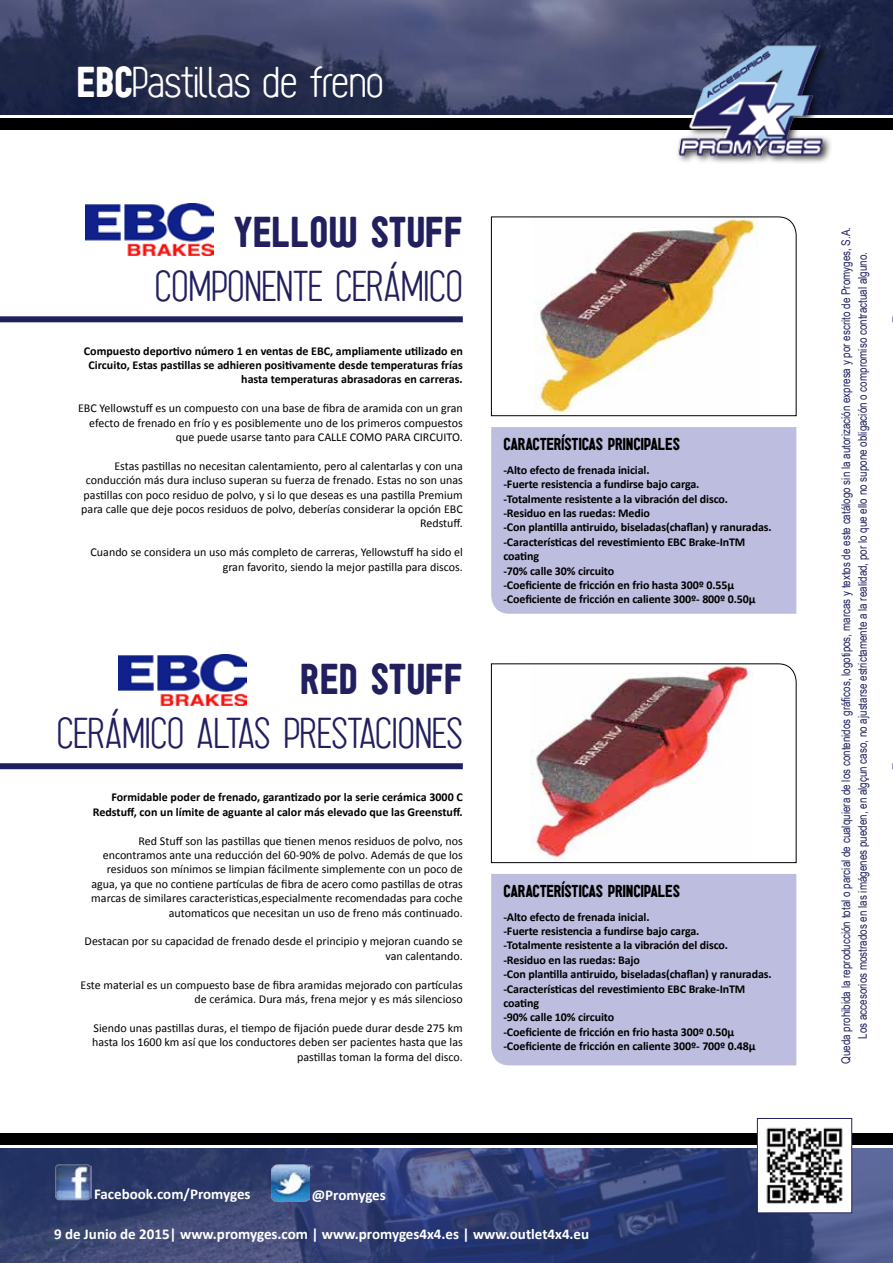
<style>
.page{position:relative;width:893px;height:1263px;background:#fff}
.page>*{position:absolute;margin:0;border:0;box-sizing:border-box;transform-origin:0 0}
.t1{font:200 45px "Sugo";color:#221f5e}
.t2{font:200 45px "Sugo";letter-spacing:-.01em;color:#fff}
.t3{font:45px "Sugo";color:#221f5e}
.t4{font:18px "Sugo";letter-spacing:-.015em;color:#000}
.t5{font:700 15px "Calibri";color:#fff}
.t6{font:12px/14.4px "Calibri";color:#000;text-align:right}
.t7{font:700 12px/14.4px "Calibri";letter-spacing:-.01em;color:#000;text-align:right}
.t8{font:12px/16.5px "Arial Narrow";color:#21205e;text-align:center}
.s1{font-weight:400}
</style>
<div class="page">
<img style="left:0;top:1148px;width:892px;height:115px">
<img style="left:54px;top:1163px;width:38px;height:38px">
<img style="left:272px;top:1164px;width:37px;height:38px">
<div style="left:0;top:1134px;width:893px;height:11px;background:#000"></div>
<svg style="left:757px;top:1118px;width:95px;height:95px"></svg>
<img style="left:0;top:0;width:892px;height:115px">
<div style="left:0;top:118px;width:893px;height:11px;background:#000"></div>
<img style="left:670px;top:30px;width:169px;height:133px">
<hr style="left:892px;top:1148px;width:1px;height:115px;background:#25408f">
<hr style="left:892px;top:0;width:1px;height:115px;background:#25408f">
<div style="left:491px;top:427px;width:305px;height:187px;background:#bdbddf"></div>
<div style="left:0;top:316px;width:463px;height:6px;background:#21205e"></div>
<img style="left:119px;top:654px;width:127px;height:52px">
<svg style="left:491px;top:217px;width:305px;height:199px"></svg>
<div style="left:0;top:763px;width:463px;height:6px;background:#21205e"></div>
<svg style="left:491px;top:663px;width:305px;height:200px"></svg>
<div style="left:491px;top:874px;width:305px;height:191px;background:#bdbddf"></div>
<img style="left:86px;top:204px;width:127px;height:51px">
<h1 class="t2" style="left:77px;top:56px;width:309px"><span class="s1">EBC</span>Pastillas de freno</h1>
<h1 class="t3" style="left:234px;top:205px;width:230px">YELLOW STUFF</h1>
<h1 class="t1" style="left:155px;top:261px;width:309px">COMPONENTE CERÁMICO</h1>
<p class="t7" style="left:84px;top:343px;width:380px">Compuesto deportivo número 1 en ventas de EBC, ampliamente utilizado en<br>Circuito, Estas pastillas se adhieren positivamente desde temperaturas frías hasta temperaturas abrasadoras en carreras.</p>
<p class="t6" style="left:78px;top:401px;width:386px">EBC Yellowstuff es un compuesto con una base de fibra de aramida con un gran efecto de frenado en frío y es posiblemente uno de los primeros compuestos que puede usarse tanto para CALLE COMO PARA CIRCUITO.</p>
<p class="t6" style="left:81px;top:459px;width:383px">Estas pastillas no necesitan calentamiento, pero al calentarlas y con una conducción más dura incluso superan su fuerza de frenado. Estas no son unas pastillas con poco residuo de polvo, y si lo que deseas es una pastilla Premium para calle que deje pocos residuos de polvo, deberías considerar la opción EBC Redstuff.</p>
<p class="t6" style="left:91px;top:545px;width:374px">Cuando se considera un uso más completo de carreras, Yellowstuff ha sido el gran favorito, siendo la mejor pastilla para discos.</p>
<h1 class="t3" style="left:300px;top:652px;width:164px">RED STUFF</h1>
<h1 class="t1" style="left:57px;top:707px;width:408px">CERÁMICO ALTAS PRESTACIONES</h1>
<p class="t7" style="left:93px;top:790px;width:371px">Formidable poder de frenado, garantizado por la serie cerámica 3000 C<br>Redstuff, con un límite de aguante al calor más elevado que las Greenstuff.</p>
<p class="t6" style="left:91px;top:833px;width:373px">Red Stuff son las pastillas que tienen menos residuos de polvo, nos encontramos ante una reducción del 60-90% de polvo. Además de que los residuos son mínimos se limpian fácilmente simplemente con un poco de agua, ya que no contiene partículas de fibra de acero como pastillas de otras marcas de similares caracteristicas,especialmente recomendadas para coche automaticos que necesitan un uso de freno más continuado.</p>
<p class="t6" style="left:85px;top:934px;width:380px">Destacan por su capacidad de frenado desde el principio y mejoran cuando se van calentando.</p>
<p class="t6" style="left:81px;top:977px;width:384px">Este material es un compuesto base de fibra aramidas mejorado con partículas de cerámica. Dura más, frena mejor y es más silencioso</p>
<p class="t6" style="left:92px;top:1021px;width:372px">Siendo unas pastillas duras, el tiempo de fijación puede durar desde 275 km hasta los 1600 km así que los conductores deben ser pacientes hasta que las pastillas toman la forma del disco.</p>
<h2 class="t4" style="left:503px;top:433px;width:178px">CARACTERÍSTICAS PRINCIPALES</h2>
<p class="t7" style="left:503px;top:463px;width:270px;text-align:left">-Alto efecto de frenada inicial.<br>-Fuerte resistencia a fundirse bajo carga.<br>-Totalmente resistente a la vibración del disco. -Residuo en las ruedas: Medio<br>-Con plantilla antiruido, biseladas(chaflan) y ranuradas. -Características del revestimiento EBC Brake-InTM coating<br>-70% calle 30% circuito<br>-Coeficiente de fricción en frio hasta 300º 0.55µ -Coeficiente de fricción en caliente 300º- 800º 0.50µ</p>
<h2 class="t4" style="left:503px;top:880px;width:178px">CARACTERÍSTICAS PRINCIPALES</h2>
<p class="t7" style="left:503px;top:909px;width:270px;text-align:left">-Alto efecto de frenada inicial.<br>-Fuerte resistencia a fundirse bajo carga.<br>-Totalmente resistente a la vibración del disco. -Residuo en las ruedas: Bajo<br>-Con plantilla antiruido, biseladas(chaflan) y ranuradas. -Características del revestimiento EBC Brake-InTM coating<br>-90% calle 10% circuito<br>-Coeficiente de fricción en frio hasta 300º 0.50µ -Coeficiente de fricción en caliente 300º- 700º 0.48µ</p>
<p class="t5" style="left:94px;top:1184px;width:158px">Facebook.com/Promyges</p>
<p class="t5" style="left:54px;top:1224px;width:537px">9 de Junio de 2015| www.promyges.com | www.promyges4x4.es | www.outlet4x4.eu</p>
<p class="t5" style="left:312px;top:1185px;width:76px">@Promyges</p>
<p class="t8" style="left:837px;top:1064px;width:838px;rotate:-90deg">Queda prohibida la reproducción total o parcial de cualquiera de los contenidos gráficos, logotipos, marcas y textos de este catálogo sin la autorización expresa y por escrito de Promyges, S.A.<br>Los accesorios mostrados en las imágenes pueden, en algçun caso, no ajustarse estrictamente a la realidad, por lo que ello no supone obligación o compromiso contractual alguno.</p>
</div>
